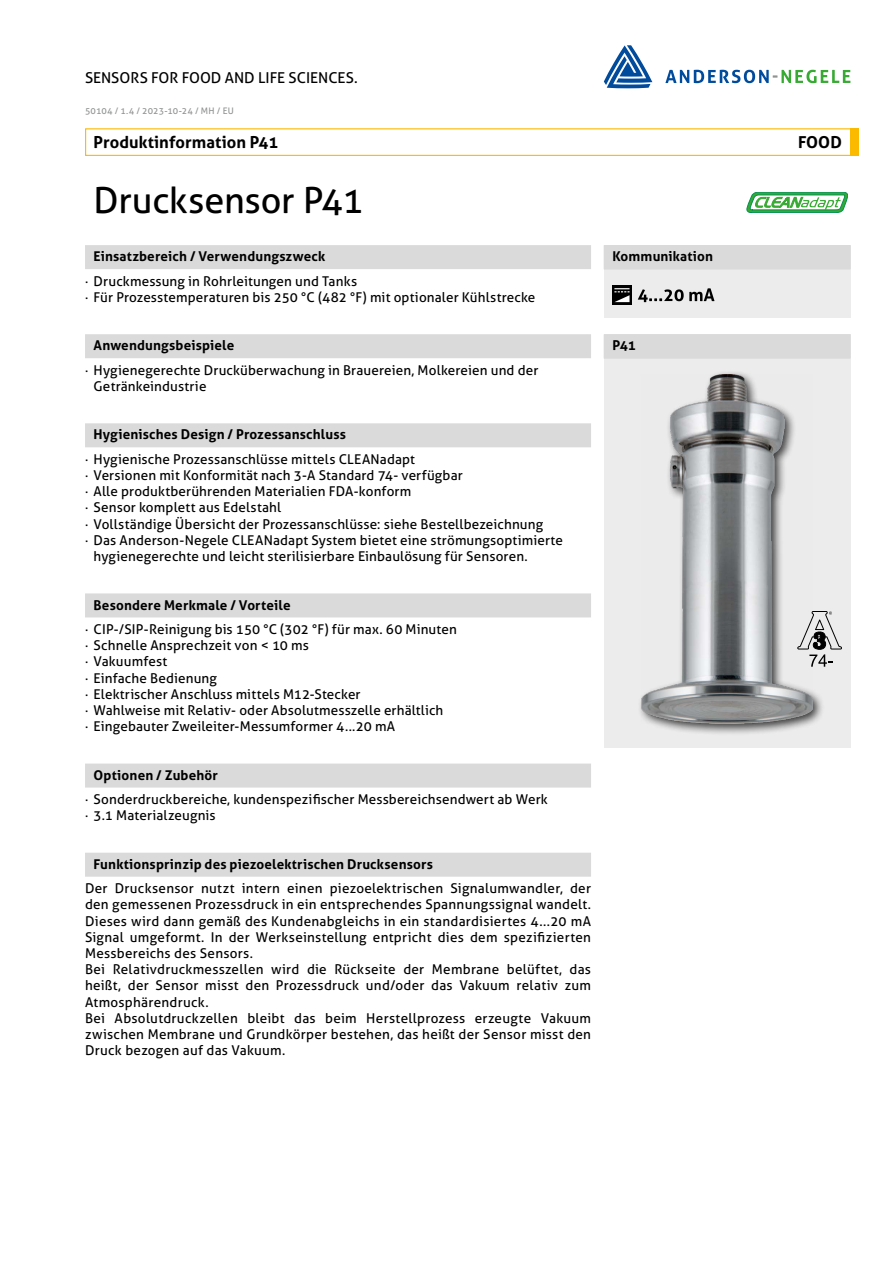
<style>
.page{position:relative;width:893px;height:1263px;background:#fff}
.page>*{position:absolute;margin:0;border:0;box-sizing:border-box;transform-origin:0 0}
.t1{font:36px "Aller";letter-spacing:-.01em;color:#000}
.t2{font:700 16.5px "Aller";letter-spacing:.005em;color:#000}
.t3{font:15px "Aller";color:#000}
.t4{font:13.5px/16.2px "Aller";letter-spacing:.015em;color:#000}
.t5{font:700 13.5px "Aller";letter-spacing:.01em;color:#000}
.t6{font:9px "Aller";letter-spacing:.02em;color:#919292}
</style>
<div class="page">
<div style="left:850px;top:128px;width:9px;height:28px;background:#fbba00"></div>
<div style="left:85px;top:128px;width:774px;height:28px;border:1px solid #fbba00"></div>
<svg style="left:665px;top:70px;width:185px;height:13px"></svg>
<svg style="left:604px;top:45px;width:48px;height:43px"></svg>
<div style="left:85px;top:245px;width:506px;height:24px;background:#dadada"></div>
<div style="left:85px;top:334px;width:506px;height:24px;background:#dadada"></div>
<div style="left:85px;top:423px;width:506px;height:24px;background:#dadada"></div>
<div style="left:85px;top:593px;width:506px;height:24px;background:#dadada"></div>
<div style="left:85px;top:763px;width:506px;height:24px;background:#dadada"></div>
<div style="left:85px;top:853px;width:506px;height:24px;background:#dadada"></div>
<div style="left:604px;top:334px;width:246px;height:413px;background:#ececed"></div>
<div style="left:604px;top:334px;width:246px;height:24px;background:#dadada"></div>
<div style="left:604px;top:335px;width:246px;height:24px;background:#dadada"></div>
<svg style="left:825px;top:611px;width:17px;height:55px"></svg>
<div style="left:638px;top:370px;width:187px;height:366px;background:#000;opacity:.75"></div>
<img style="left:642px;top:375px;width:170px;height:348px">
<svg style="left:747px;top:192px;width:101px;height:21px"></svg>
<div style="left:604px;top:245px;width:246px;height:73px;background:#ececed"></div>
<div style="left:604px;top:245px;width:246px;height:24px;background:#dadada"></div>
<svg style="left:638px;top:288px;width:76px;height:14px"></svg>
<svg style="left:612px;top:286px;width:20px;height:19px"></svg>
<svg style="left:614px;top:288px;width:15px;height:14px"></svg>
<p class="t3" style="left:85px;top:69px;width:274px">SENSORS FOR FOOD AND LIFE SCIENCES.</p>
<p class="t6" style="left:85px;top:105px;width:150px">50104 / 1.4 / 2023-10-24 / MH / EU</p>
<p class="t2" style="left:94px;top:132px;width:186px">Produktinformation P41</p>
<h1 class="t1" style="left:94px;top:178px;width:272px">Drucksensor P41</h1>
<p class="t5" style="left:94px;top:248px;width:233px">Einsatzbereich / Verwendungszweck</p>
<p class="t4" style="left:85px;top:273px;width:452px">· Druckmessung in Rohrleitungen und Tanks<br>· Für Prozesstemperaturen bis 250 °C (482 °F) mit optionaler Kühlstrecke</p>
<p class="t5" style="left:94px;top:337px;width:142px">Anwendungsbeispiele</p>
<p class="t4" style="left:94px;top:362px;width:446px;text-indent:-9px">· Hygienegerechte Drucküberwachung in Brauereien, Molkereien und der<br>Getränkeindustrie</p>
<p class="t5" style="left:94px;top:426px;width:254px">Hygienisches Design / Prozessanschluss</p>
<p class="t4" style="left:85px;top:451px;width:332px">· Hygienische Prozessanschlüsse mittels CLEANadapt</p>
<p class="t4" style="left:85px;top:467px;width:379px">· Versionen mit Konformität nach 3-A Standard 74- verfügbar</p>
<p class="t4" style="left:85px;top:483px;width:328px">· Alle produktberührenden Materialien FDA-konform</p>
<p class="t4" style="left:85px;top:499px;width:198px">· Sensor komplett aus Edelstahl</p>
<p class="t4" style="left:85px;top:516px;width:460px">· Vollständige Übersicht der Prozessanschlüsse: siehe Bestellbezeichnung</p>
<p class="t4" style="left:85px;top:532px;width:479px">· Das Anderson-Negele CLEANadapt System bietet eine strömungsoptimierte</p>
<p class="t4" style="left:94px;top:548px;width:436px">hygienegerechte und leicht sterilisierbare Einbaulösung für Sensoren.</p>
<p class="t5" style="left:94px;top:596px;width:199px">Besondere Merkmale / Vorteile</p>
<p class="t4" style="left:85px;top:621px;width:373px">· CIP-/SIP-Reinigung bis 150 °C (302 °F) für max. 60 Minuten · Schnelle Ansprechzeit von &lt; 10 ms<br>· Vakuumfest<br>· Einfache Bedienung<br>· Elektrischer Anschluss mittels M12-Stecker<br>· Wahlweise mit Relativ- oder Absolutmesszelle erhältlich<br>· Eingebauter Zweileiter-Messumformer 4...20 mA</p>
<p class="t5" style="left:94px;top:766px;width:126px">Optionen / Zubehör</p>
<p class="t4" style="left:85px;top:791px;width:464px">· Sonderdruckbereiche, kundenspezifischer Messbereichsendwert ab Werk · 3.1 Materialzeugnis</p>
<p class="t5" style="left:94px;top:856px;width:341px">Funktionsprinzip des piezoelektrischen Drucksensors</p>
<p class="t4" style="left:85px;top:880px;width:508px">Der Drucksensor nutzt intern einen piezoelektrischen Signalumwandler, der den gemessenen Prozessdruck in ein entsprechendes Spannungssignal wandelt.<br>Dieses wird dann gemäß des Kundenabgleichs in ein standardisiertes 4...20 mA Signal umgeformt. In der Werkseinstellung entpricht dies dem spezifizierten Messbereichs des Sensors.<br>Bei Relativdruckmesszellen wird die Rückseite der Membrane belüftet, das heißt, der Sensor misst den Prozessdruck und/oder das Vakuum relativ zum Atmosphärendruck.<br>Bei Absolutdruckzellen bleibt das beim Herstellprozess erzeugte Vakuum zwischen Membrane und Grundkörper bestehen, das heißt der Sensor misst den Druck bezogen auf das Vakuum.</p>
<p class="t5" style="left:612px;top:248px;width:102px">Kommunikation</p>
<p class="t5" style="left:612px;top:337px;width:25px">P41</p>
<p class="t2" style="left:798px;top:132px;width:45px">FOOD</p>
</div>
